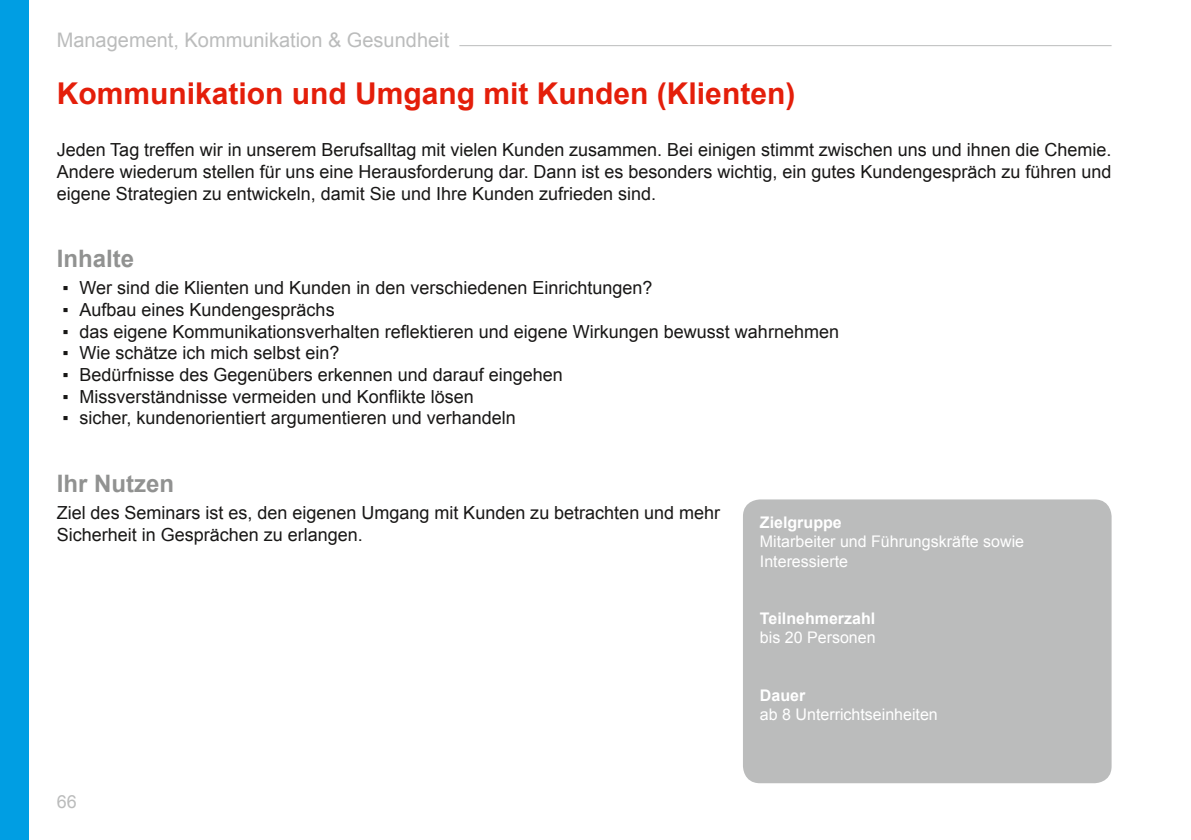
<style>
.page{position:relative;width:1191px;height:840px;background:#fff}
.page>*{position:absolute;margin:0;border:0;box-sizing:border-box;transform-origin:0 0}
.t1{font:700 30px "Arial";color:#e41e0a}
.t2{font:700 24px "Arial";color:#919291}
.t3{font:20px "Arial";color:#bbbcbc}
.t4{font:18px/21.6px "Arial";color:#181716;text-align:justify}
.t5{font:18px "Arial";color:#bbbcbc}
.t6{font:16px/19.2px "Arial";color:#fff}
.t7{font:700 16px "Arial";color:#fff}
</style>
<div class="page">
<hr style="left:459px;top:45px;width:652px;height:1px;background:#bbbcbc">
<div style="left:0;top:0;width:28px;height:839px;background:#009ee3"></div>
<div style="left:743px;top:499px;width:368px;height:283px;background:#bbbcbc;border-radius:17px"></div>
<p class="t3" style="left:57px;top:27px;width:394px">Management, Kommunikation &amp; Gesundheit</p>
<h1 class="t1" style="left:57px;top:74px;width:740px">Kommunikation und Umgang mit Kunden (Klienten)</h1>
<p class="t4" style="left:57px;top:139px;width:1056px">Jeden Tag treffen wir in unserem Berufsalltag mit vielen Kunden zusammen. Bei einigen stimmt zwischen uns und ihnen die Chemie.<br>Andere wiederum stellen für uns eine Herausforderung dar. Dann ist es besonders wichtig, ein gutes Kundengespräch zu führen und eigene Strategien zu entwickeln, damit Sie und Ihre Kunden zufrieden sind.</p>
<h2 class="t2" style="left:57px;top:242px;width:79px">Inhalte</h2>
<p class="t4" style="left:62px;top:277px;width:591px">▪ Wer sind die Klienten und Kunden in den verschiedenen Einrichtungen?</p>
<p class="t4" style="left:62px;top:299px;width:274px">▪ Aufbau eines Kundengesprächs</p>
<p class="t4" style="left:62px;top:320px;width:778px">▪ das eigene Kommunikationsverhalten reflektieren und eigene Wirkungen bewusst wahrnehmen</p>
<p class="t4" style="left:62px;top:342px;width:279px">▪ Wie schätze ich mich selbst ein?</p>
<p class="t4" style="left:62px;top:364px;width:502px">▪ Bedürfnisse des Gegenübers erkennen und darauf eingehen</p>
<p class="t4" style="left:62px;top:385px;width:413px">▪ Missverständnisse vermeiden und Konflikte lösen</p>
<p class="t4" style="left:62px;top:407px;width:455px">▪ sicher, kundenorientiert argumentieren und verhandeln</p>
<h2 class="t2" style="left:57px;top:467px;width:119px">Ihr Nutzen</h2>
<p class="t4" style="left:57px;top:501px;width:665px">Ziel des Seminars ist es, den eigenen Umgang mit Kunden zu betrachten und mehr<br>Sicherheit in Gesprächen zu erlangen.</p>
<p class="t7" style="left:760px;top:511px;width:83px">Zielgruppe</p>
<p class="t6" style="left:760px;top:532px;width:266px">Mitarbeiter und Führungskräfte sowie<br>Interessierte</p>
<p class="t7" style="left:760px;top:607px;width:117px">Teilnehmerzahl</p>
<p class="t6" style="left:760px;top:628px;width:117px">bis 20 Personen</p>
<p class="t5" style="left:57px;top:789px;width:22px">66</p>
<p class="t7" style="left:760px;top:684px;width:47px">Dauer</p>
<p class="t6" style="left:760px;top:705px;width:179px">ab 8 Unterrichtseinheiten</p>
</div>
